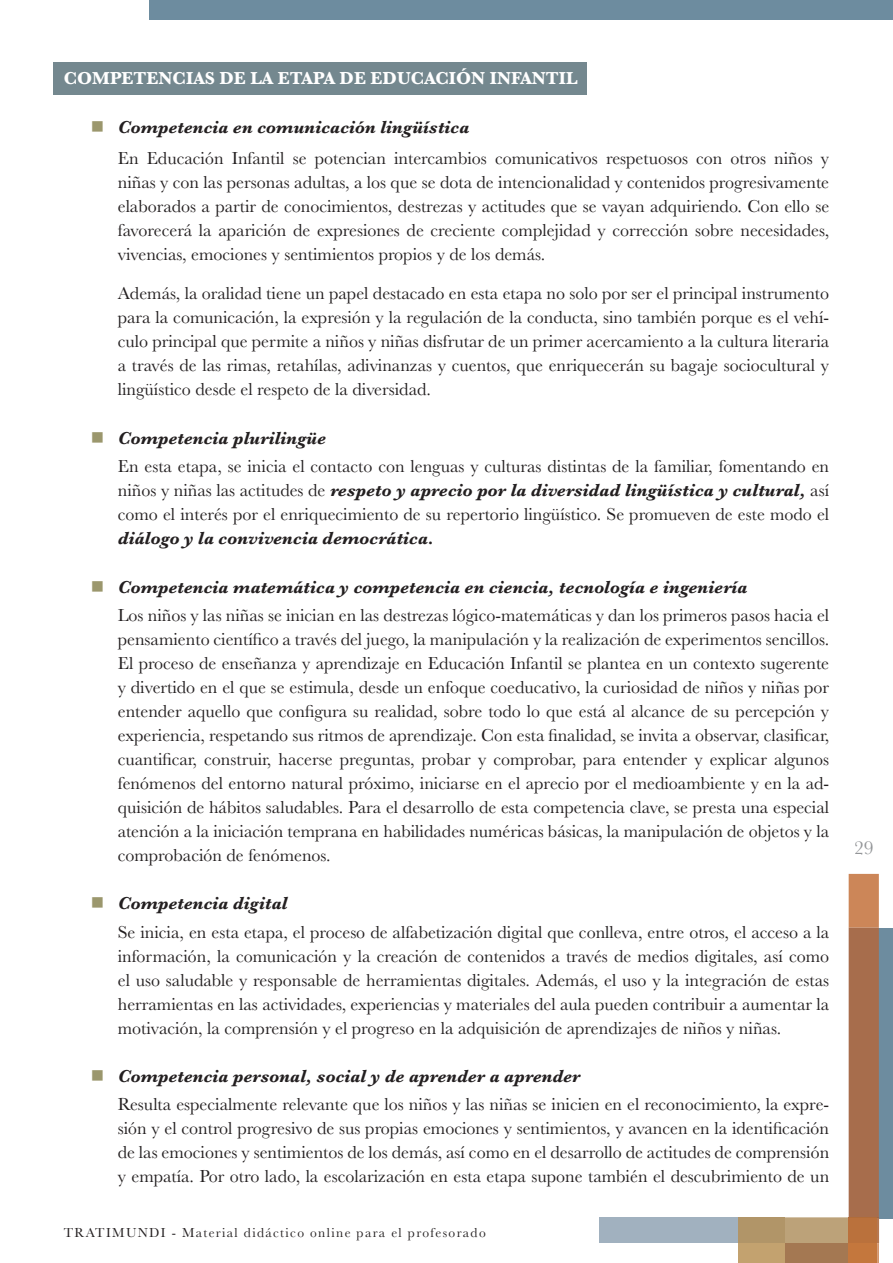
<style>
.page{position:relative;width:893px;height:1263px;background:#fff}
.page>*{position:absolute;margin:0;border:0;box-sizing:border-box;transform-origin:0 0}
.t1{font:19.5px "Baskerville";color:#939598}
.t2{font:18px/24px "Baskerville";color:#231f20}
.t3{font:700 18px "Baskerville";color:#fff}
.t4{font:italic 700 18px "Baskerville";color:#231f20}
.t5{font:13.5px "Baskerville";letter-spacing:.1em;color:#231f20}
.s1{color:#9b976d}
.s2{font-weight:700;font-style:italic}
</style>
<div class="page">
<div style="left:600px;top:1217px;width:138px;height:26px;background:#a1b1bf"></div>
<div style="left:879px;top:928px;width:14px;height:290px;background:#6d8c9f"></div>
<svg style="left:738px;top:874px;width:141px;height:389px"></svg>
<div style="left:149px;top:0;width:744px;height:20px;background:#6d8c9f"></div>
<div style="left:53px;top:63px;width:533px;height:32px;background:#74888f"></div>
<p class="t3" style="left:64px;top:66px;width:515px">COMPETENCIAS DE LA ETAPA DE EDUCACIÓN INFANTIL</p>
<p class="t2" style="left:118px;top:111px;width:713px;line-height:31.5px;text-indent:-27px"><span class="s1">■</span> <span class="s2">Competencia en comunicación lingüística<br></span>En Educación Infantil se potencian intercambios comunicativos respetuosos con otros niños y</p>
<p class="t2" style="left:118px;top:171px;width:713px;text-align:justify">niñas y con las personas adultas, a los que se dota de intencionalidad y contenidos progresivamente elaborados a partir de conocimientos, destrezas y actitudes que se vayan adquiriendo. Con ello se favorecerá la aparición de expresiones de creciente complejidad y corrección sobre necesidades, vivencias, emociones y sentimientos propios y de los demás.</p>
<p class="t2" style="left:118px;top:282px;width:713px;text-align:justify">Además, la oralidad tiene un papel destacado en esta etapa no solo por ser el principal instrumento para la comunicación, la expresión y la regulación de la conducta, sino también porque es el vehí&shy;culo principal que permite a niños y niñas disfrutar de un primer acercamiento a la cultura literaria a través de las rimas, retahílas, adivinanzas y cuentos, que enriquecerán su bagaje sociocultural y lingüístico desde el respeto de la diversidad.</p>
<p class="t2" style="left:118px;top:424px;width:713px;line-height:28.2px;text-indent:-27px"><span class="s1">■</span> <span class="s2">Competencia plurilingüe<br></span>En esta etapa, se inicia el contacto con lenguas y culturas distintas de la familiar, fomentando en</p>
<p class="t2" style="left:118px;top:478px;width:713px">niños y niñas las actitudes de <span class="s2">respeto y aprecio por la diversidad lingüística y cultural,</span> así como el interés por el enriquecimiento de su repertorio lingüístico. Se promueven de este modo el</p>
<p class="t4" style="left:118px;top:526px;width:318px">diálogo y la convivencia democrática.</p>
<p class="t2" style="left:118px;top:573px;width:713px;line-height:28.2px;text-indent:-27px"><span class="s1">■</span> <span class="s2">Competencia matemática y competencia en ciencia, tecnología e ingeniería<br></span>Los niños y las niñas se inician en las destrezas lógico-matemáticas y dan los primeros pasos hacia el</p>
<p class="t2" style="left:118px;top:627px;width:713px;text-align:justify">pensamiento científico a través del juego, la manipulación y la realización de experimentos sencillos.<br>El proceso de enseñanza y aprendizaje en Educación Infantil se plantea en un contexto sugerente y divertido en el que se estimula, desde un enfoque coeducativo, la curiosidad de niños y niñas por entender aquello que configura su realidad, sobre todo lo que está al alcance de su percepción y experiencia, respetando sus ritmos de aprendizaje. Con esta finalidad, se invita a observar, clasificar, cuantificar, construir, hacerse preguntas, probar y comprobar, para entender y explicar algunos fenómenos del entorno natural próximo, iniciarse en el aprecio por el medioambiente y en la ad&shy;quisición de hábitos saludables. Para el desarrollo de esta competencia clave, se presta una especial atención a la iniciación temprana en habilidades numéricas básicas, la manipulación de objetos y la comprobación de fenómenos.</p>
<p class="t2" style="left:118px;top:890px;width:713px;line-height:28.2px;text-indent:-27px"><span class="s1">■</span> <span class="s2">Competencia digital<br></span>Se inicia, en esta etapa, el proceso de alfabetización digital que conlleva, entre otros, el acceso a la</p>
<p class="t2" style="left:118px;top:944px;width:713px;text-align:justify">información, la comunicación y la creación de contenidos a través de medios digitales, así como el uso saludable y responsable de herramientas digitales. Además, el uso y la integración de estas herramientas en las actividades, experiencias y materiales del aula pueden contribuir a aumentar la motivación, la comprensión y el progreso en la adquisición de aprendizajes de niños y niñas.</p>
<p class="t2" style="left:118px;top:1062px;width:713px;line-height:28.2px;text-indent:-27px"><span class="s1">■</span> <span class="s2">Competencia personal, social y de aprender a aprender<br></span>Resulta especialmente relevante que los niños y las niñas se inicien en el reconocimiento, la expre-</p>
<p class="t2" style="left:118px;top:1117px;width:713px;text-align:justify">sión y el control progresivo de sus propias emociones y sentimientos, y avancen en la identificación de las emociones y sentimientos de los demás, así como en el desarrollo de actitudes de comprensión y empatía. Por otro lado, la escolarización en esta etapa supone también el descubrimiento de un</p>
<p class="t5" style="left:64px;top:1224px;width:423px">TRATIMUNDI - Material didáctico online para el profesorado</p>
<p class="t1" style="left:854px;top:836px;width:21px">29</p>
</div>
